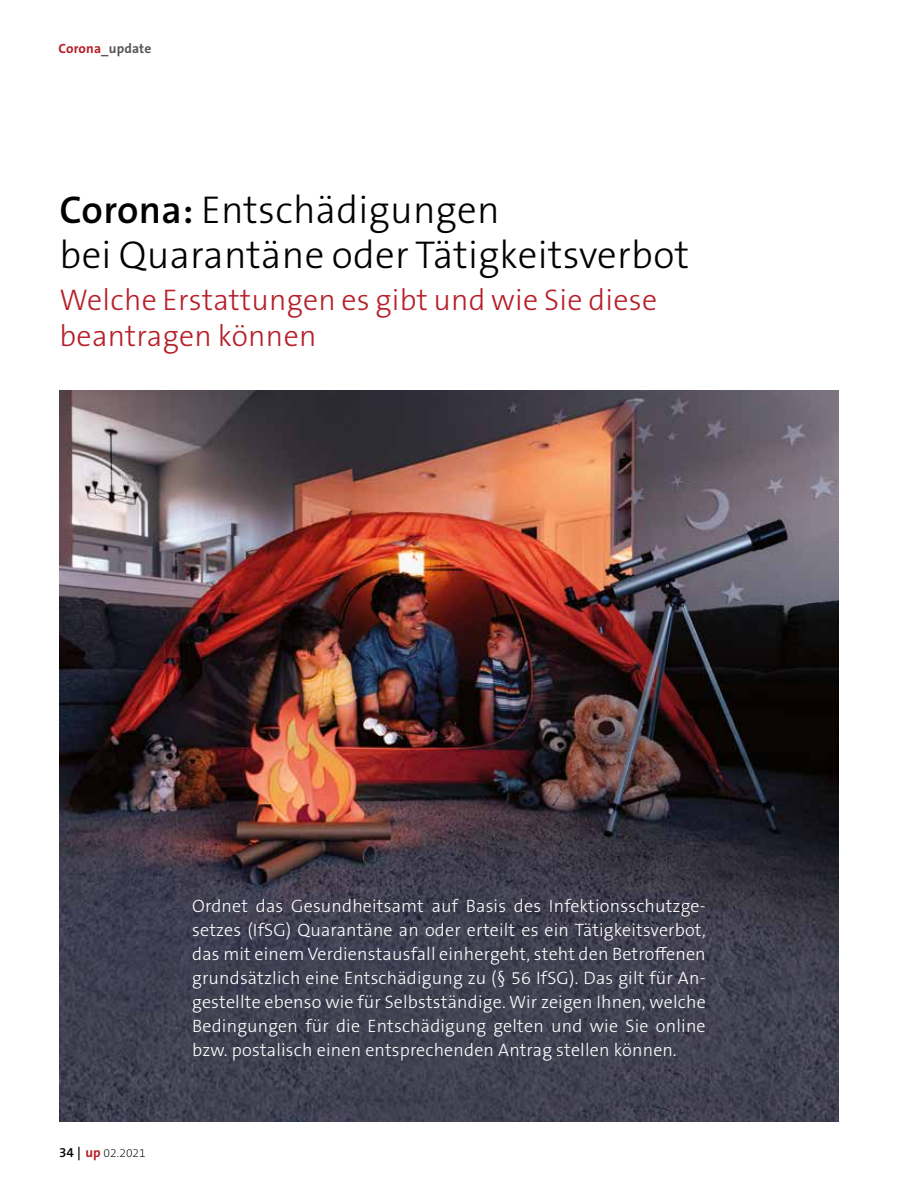
<style>
.page{position:relative;width:915px;height:1191px;background:#fff}
.page>*{position:absolute;margin:0;border:0;box-sizing:border-box;transform-origin:0 0}
.t1{font:300 39px/45px "The Sans B W3";letter-spacing:.01em;color:#000}
.t2{font:300 30px/36px "The Sans B W3";letter-spacing:.01em;color:#b61f29}
.t3{font:300 18px/24px "The Sans B W3";letter-spacing:.01em;color:#fff;text-align:justify}
.t4{font:700 13.5px "The Sans B W7";letter-spacing:.01em;color:#575756}
.t5{font:200 12px "The Sans B W2";color:#000}
.s1{color:#b61f29}
.s2{font-family:"The Sans B W6";font-weight:600}
.s3{font-family:"The Sans B W6";font-weight:600;font-size:13.5px}
.s4{font-family:"The Sans B W7";font-weight:700;font-size:13.5px;color:#b61f29}
</style>
<div class="page">
<img style="left:60px;top:391px;width:778px;height:730px">
<p class="t4" style="left:58px;top:39px;width:94px"><span class="s1">Corona</span>_update</p>
<h1 class="t1" style="left:60px;top:188px;width:631px"><span class="s2">Corona:</span> Entschädigungen<br>bei Quarantäne oder Tätigkeitsverbot</h1>
<h2 class="t2" style="left:60px;top:282px;width:599px">Welche Erstattungen es gibt und wie Sie diese beantragen können</h2>
<p class="t5" style="left:59px;top:1145px;width:88px"><span class="s3">34 |</span> <span class="s4">up</span> 02.2021</p>
<p class="t3" style="left:192px;top:894px;width:515px">Ordnet das Gesundheitsamt auf Basis des Infektionsschutzge&shy;setzes (IfSG) Quarantäne an oder erteilt es ein Tätigkeitsverbot, das mit einem Verdienstausfall einhergeht, steht den Betroffenen grundsätzlich eine Entschädigung zu (§ 56 IfSG). Das gilt für An&shy;gestellte ebenso wie für Selbstständige. Wir zeigen Ihnen, welche Bedingungen für die Entschädigung gelten und wie Sie online bzw. postalisch einen entsprechenden Antrag stellen können.</p>
</div>
